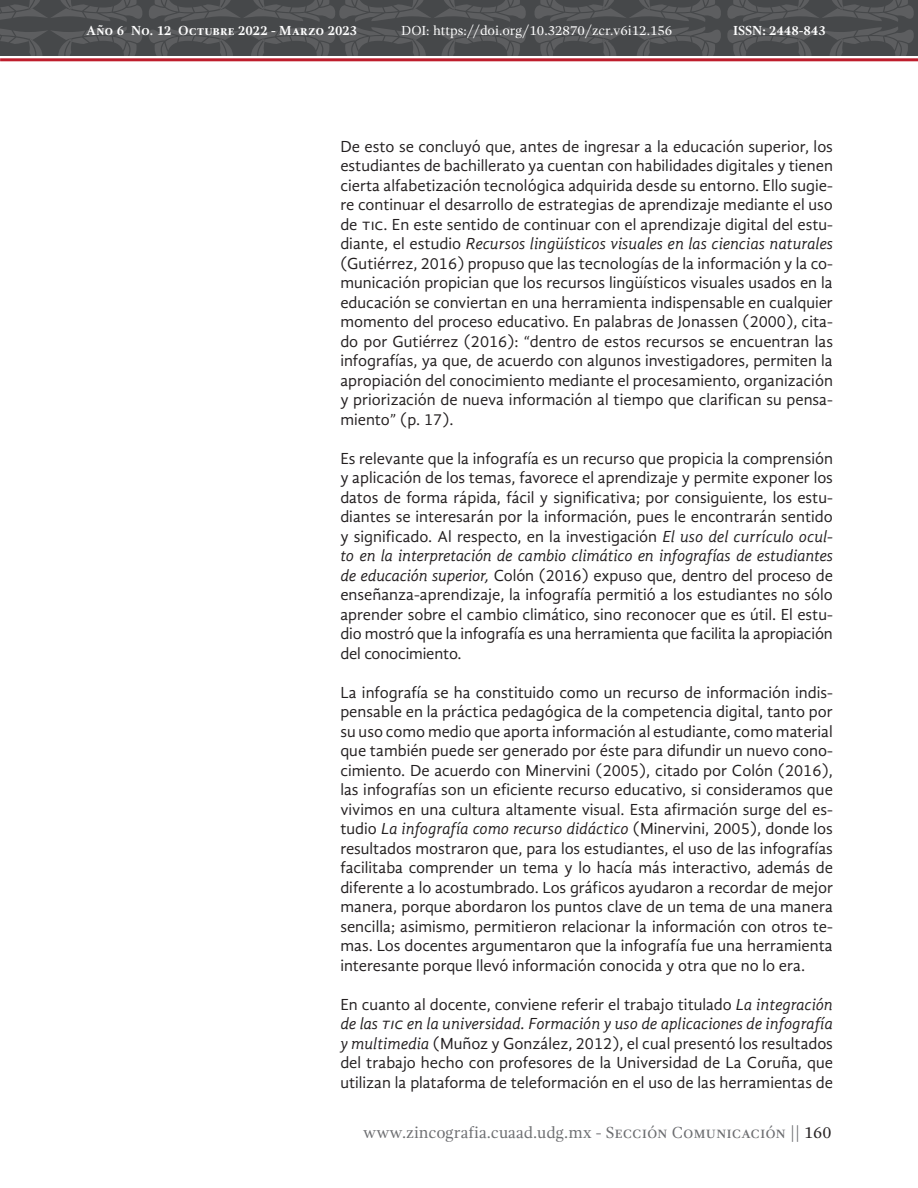
<style>
.page{position:relative;width:918px;height:1188px;background:#fff}
.page>*{position:absolute;margin:0;border:0;box-sizing:border-box;transform-origin:0 0}
.t1{font:16.5px/19.5px "Gandhi Sans";color:#231f20;text-align:justify}
.t2{font:16.5px "Gandhi Serif";color:#6c6d70}
.t3{font:700 13.5px "Gandhi Serif";color:#fff}
.t4{font:13.5px "Gandhi Serif";color:#fff}
.s1{font-style:italic}
.s2{color:#231f20}
</style>
<div class="page">
<hr style="left:0;top:58px;width:918px;height:3px;background:#be1d2c">
<svg style="left:0;top:0;width:527px;height:56px;background:#4e5052"></svg>
<svg style="left:533px;top:0;width:382px;height:56px;background:#4e5052"></svg>
<p class="t3" style="left:86px;top:23px;width:273px">Año 6 No. 12 Octubre 2022 - Marzo 2023</p>
<p class="t4" style="left:401px;top:23px;width:273px">DOI: https://doi.org/10.32870/zcr.v6i12.156</p>
<p class="t3" style="left:733px;top:23px;width:94px">ISSN: 2448-843</p>
<p class="t1" style="left:340px;top:136px;width:494px">De esto se concluyó que, antes de ingresar a la educación superior, los estudiantes de bachillerato ya cuentan con habilidades digitales y tienen cierta alfabetización tecnológica adquirida desde su entorno. Ello sugie&shy;re continuar el desarrollo de estrategias de aprendizaje mediante el uso de tic. En este sentido de continuar con el aprendizaje digital del estu&shy;diante, el estudio <span class="s1">Recursos lingüísticos visuales en las ciencias naturales </span>(Gutiérrez, 2016) propuso que las tecnologías de la información y la co&shy;municación propician que los recursos lingüísticos visuales usados en la educación se conviertan en una herramienta indispensable en cualquier momento del proceso educativo. En palabras de Jonassen (2000), cita&shy;do por Gutiérrez (2016): “dentro de estos recursos se encuentran las infografías, ya que, de acuerdo con algunos investigadores, permiten la apropiación del conocimiento mediante el procesamiento, organización y priorización de nueva información al tiempo que clarifican su pensa&shy;miento” (p. 17).</p>
<p class="t1" style="left:340px;top:448px;width:494px">Es relevante que la infografía es un recurso que propicia la comprensión y aplicación de los temas, favorece el aprendizaje y permite exponer los datos de forma rápida, fácil y significativa; por consiguiente, los estu&shy;diantes se interesarán por la información, pues le encontrarán sentido y significado. Al respecto, en la investigación <span class="s1">El uso del currículo ocul&shy;to en la interpretación de cambio climático en infografías de estudiantes de educación superior,</span> Colón (2016) expuso que, dentro del proceso de enseñanza-aprendizaje, la infografía permitió a los estudiantes no sólo aprender sobre el cambio climático, sino reconocer que es útil. El estu&shy;dio mostró que la infografía es una herramienta que facilita la apropiación del conocimiento.</p>
<p class="t1" style="left:340px;top:682px;width:494px">La infografía se ha constituido como un recurso de información indis&shy;pensable en la práctica pedagógica de la competencia digital, tanto por su uso como medio que aporta información al estudiante, como material que también puede ser generado por éste para difundir un nuevo cono&shy;cimiento. De acuerdo con Minervini (2005), citado por Colón (2016), las infografías son un eficiente recurso educativo, si consideramos que vivimos en una cultura altamente visual. Esta afirmación surge del es&shy;tudio <span class="s1">La infografía como recurso didáctico</span> (Minervini, 2005), donde los resultados mostraron que, para los estudiantes, el uso de las infografías facilitaba comprender un tema y lo hacía más interactivo, además de diferente a lo acostumbrado. Los gráficos ayudaron a recordar de mejor manera, porque abordaron los puntos clave de un tema de una manera sencilla; asimismo, permitieron relacionar la información con otros te&shy;mas. Los docentes argumentaron que la infografía fue una herramienta interesante porque llevó información conocida y otra que no lo era.</p>
<p class="t1" style="left:340px;top:994px;width:494px">En cuanto al docente, conviene referir el trabajo titulado <span class="s1">La integración de las tic en la universidad. Formación y uso de aplicaciones de infografía y multimedia</span> (Muñoz y González, 2012), el cual presentó los resultados del trabajo hecho con profesores de la Universidad de La Coruña, que utilizan la plataforma de teleformación en el uso de las herramientas de</p>
<p class="t2" style="left:363px;top:1124px;width:470px">www.zincografia.cuaad.udg.mx - Sección Comunicación || <span class="s2">160</span></p>
</div>
